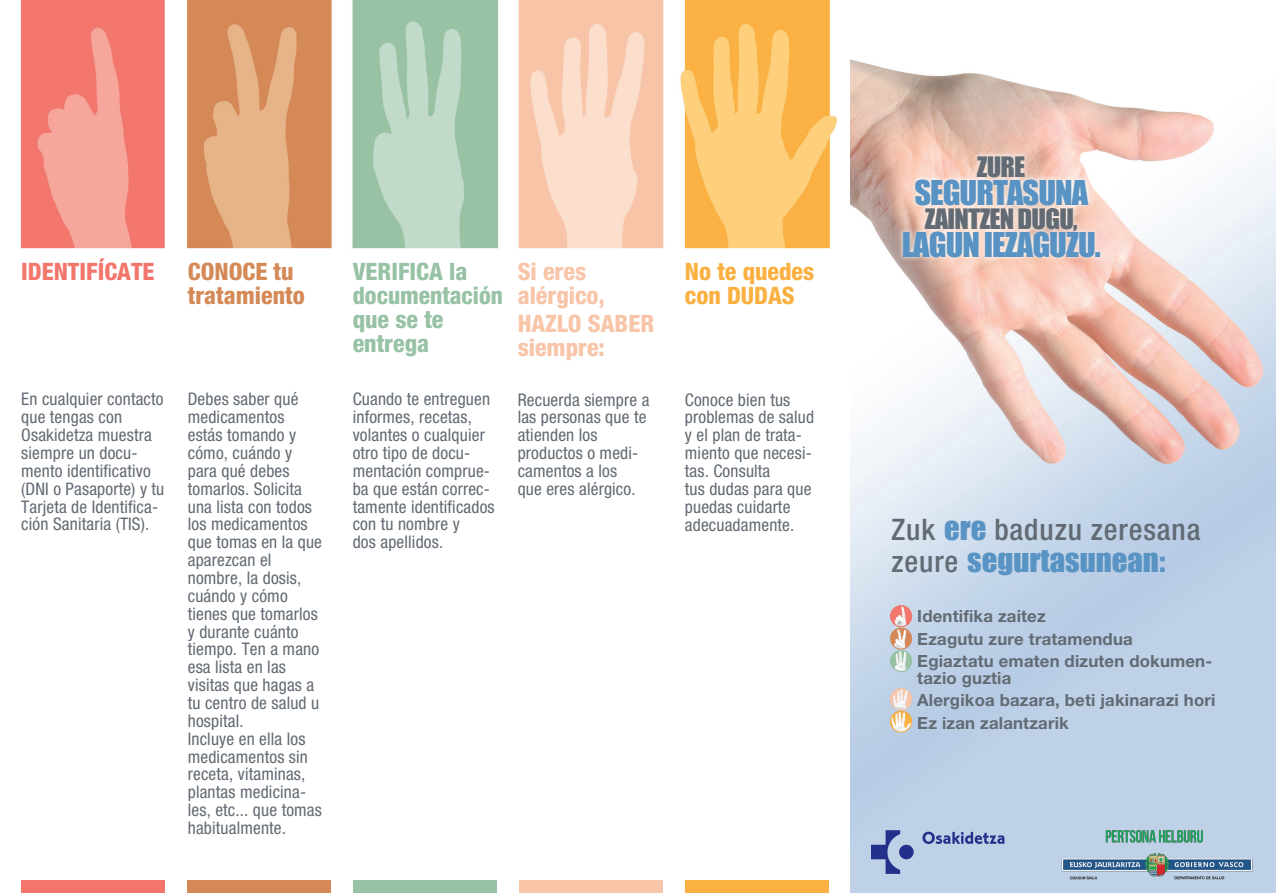
<style>
.page{position:relative;width:1276px;height:893px;background:#fff}
.page>*{position:absolute;margin:0;border:0;box-sizing:border-box;transform-origin:0 0}
.t1{font:31.35px "Impact";letter-spacing:-.03em;color:#5893c3}
.t2{font:500 condensed 29.7px "Helvetica Neue LT Std";letter-spacing:.03em;color:#626a73}
.t3{font:29.7px "Impact";color:#5893c3}
.t4{font:25.8px "Impact";letter-spacing:-.03em;color:#626a73}
.t5{font:800 condensed 24px/24px "Helvetica Neue LT Std";color:#98c2a5}
.t6{font:800 condensed 24px/24px "Helvetica Neue LT Std";color:#f8c5a8}
.t7{font:800 condensed 24px/24px "Helvetica Neue LT Std";color:#d58956}
.t8{font:800 condensed 24px/24px "Helvetica Neue LT Std";color:#fbb142}
.t9{font:800 condensed 24px "Helvetica Neue LT Std";color:#f2766c}
.t10{font:condensed 17.4px/17.9px "Helvetica Neue LT Std";letter-spacing:.01em;color:#626a73}
.t11{font:700 16.8px/22.5px "Helvetica Neue LT Std";letter-spacing:.01em;color:#626a73}
.s1{font-family:"Impact";font-weight:400;font-stretch:normal;color:#5893c3}
.s2{font-family:"Helvetica Neue LT Std";font-weight:500;font-stretch:condensed;color:#626a73}
</style>
<div class="page">
<img style="left:20px;top:0;width:817px;height:893px">
<div style="left:21px;top:881px;width:143px;height:12px;background:#f2766c"></div>
<div style="left:187px;top:881px;width:143px;height:12px;background:#d58956"></div>
<div style="left:353px;top:881px;width:143px;height:12px;background:#98c2a5"></div>
<div style="left:519px;top:881px;width:143px;height:12px;background:#f8c5a8"></div>
<div style="left:685px;top:881px;width:143px;height:12px;background:#fbb142"></div>
<img style="left:850px;top:59px;width:426px;height:834px">
<img style="left:890px;top:689px;width:21px;height:43px">
<img style="left:890px;top:628px;width:21px;height:43px">
<img style="left:890px;top:606px;width:21px;height:20px">
<div style="left:890px;top:605px;width:22px;height:22px;border:1px solid #f2766c;border-radius:50%"></div>
<div style="left:890px;top:628px;width:22px;height:21px;border:1px solid #d58956;border-radius:50%"></div>
<div style="left:890px;top:650px;width:22px;height:22px;border:1px solid #98c2a5;border-radius:50%"></div>
<div style="left:890px;top:711px;width:22px;height:21px;border:1px solid #fbb142;border-radius:50%"></div>
<div style="left:890px;top:688px;width:22px;height:22px;border:1px solid #f8c5a8;border-radius:50%"></div>
<svg style="left:871px;top:830px;width:29px;height:44px"></svg>
<div style="left:899px;top:845px;width:14px;height:14px;background:#24318b;border-radius:50%"></div>
<svg style="left:922px;top:832px;width:83px;height:12px"></svg>
<img style="left:1058px;top:825px;width:197px;height:60px">
<img style="left:864px;top:147px;width:274px;height:247px">
<h3 class="t9" style="left:21px;top:256px;width:135px">IDENTIFÍCATE</h3>
<h3 class="t5" style="left:353px;top:259px;width:152px">VERIFICA la documentación que se te entrega</h3>
<p class="t10" style="left:21px;top:390px;width:145px">En cualquier contacto que tengas con<br>Osakidetza muestra siempre un docu&shy;mento identificativo (DNI o Pasaporte) y tu<br>Tarjeta de Identifica&shy;ción Sanitaria (TIS).</p>
<p class="t10" style="left:188px;top:390px;width:136px">Debes saber qué medicamentos estás tomando y cómo, cuándo y para qué debes tomarlos. Solicita una lista con todos los medicamentos que tomas en la que aparezcan el nombre, la dosis, cuándo y cómo tienes que tomarlos y durante cuánto tiempo. Ten a mano esa lista en las visitas que hagas a tu centro de salud u hospital.<br>Incluye en ella los medicamentos sin receta, vitaminas, plantas medicina&shy;les, etc... que tomas habitualmente.</p>
<p class="t10" style="left:353px;top:390px;width:143px">Cuando te entreguen informes, recetas, volantes o cualquier otro tipo de docu&shy;mentación comprue&shy;ba que están correc&shy;tamente identificados con tu nombre y<br>dos apellidos.</p>
<p class="t10" style="left:518px;top:390px;width:133px">Recuerda siempre a las personas que te atienden los productos o medi&shy;camentos a los<br>que eres alérgico.</p>
<p class="t10" style="left:685px;top:390px;width:131px">Conoce bien tus problemas de salud y el plan de trata&shy;miento que necesi&shy;tas. Consulta<br>tus dudas para que puedas cuidarte adecuadamente.</p>
<h3 class="t7" style="left:188px;top:259px;width:118px">CONOCE tu tratamiento</h3>
<h3 class="t6" style="left:518px;top:259px;width:89px">Si eres alérgico,</h3>
<h3 class="t6" style="left:518px;top:311px;width:138px">HAZLO SABER siempre:</h3>
<h3 class="t8" style="left:685px;top:259px;width:131px">No te quedes con DUDAS</h3>
<h3 class="t4" style="left:977px;top:147px;width:50px">ZURE</h3>
<h1 class="t1" style="left:914px;top:168px;width:175px">SEGURTASUNA</h1>
<h3 class="t4" style="left:925px;top:198px;width:154px">ZAINTZEN DUGU,</h3>
<h1 class="t1" style="left:902px;top:220px;width:200px">LAGUN IEZAGUZU.</h1>
<h2 class="t2" style="left:891px;top:512px;width:310px">Zuk <span class="s1">ere</span> baduzu zeresana</h2>
<h2 class="t3" style="left:891px;top:537px;width:275px"><span class="s2">zeure</span> segurtasunean:</h2>
<p class="t11" style="left:917px;top:604px;width:296px">Identifika zaitez<br>Ezagutu zure tratamendua<br>Egiaztatu ematen dizuten dokumen-</p>
<p class="t11" style="left:917px;top:666px;width:300px">tazio guztia<br>Alergikoa bazara, beti jakinarazi hori<br>Ez izan zalantzarik</p>
</div>
